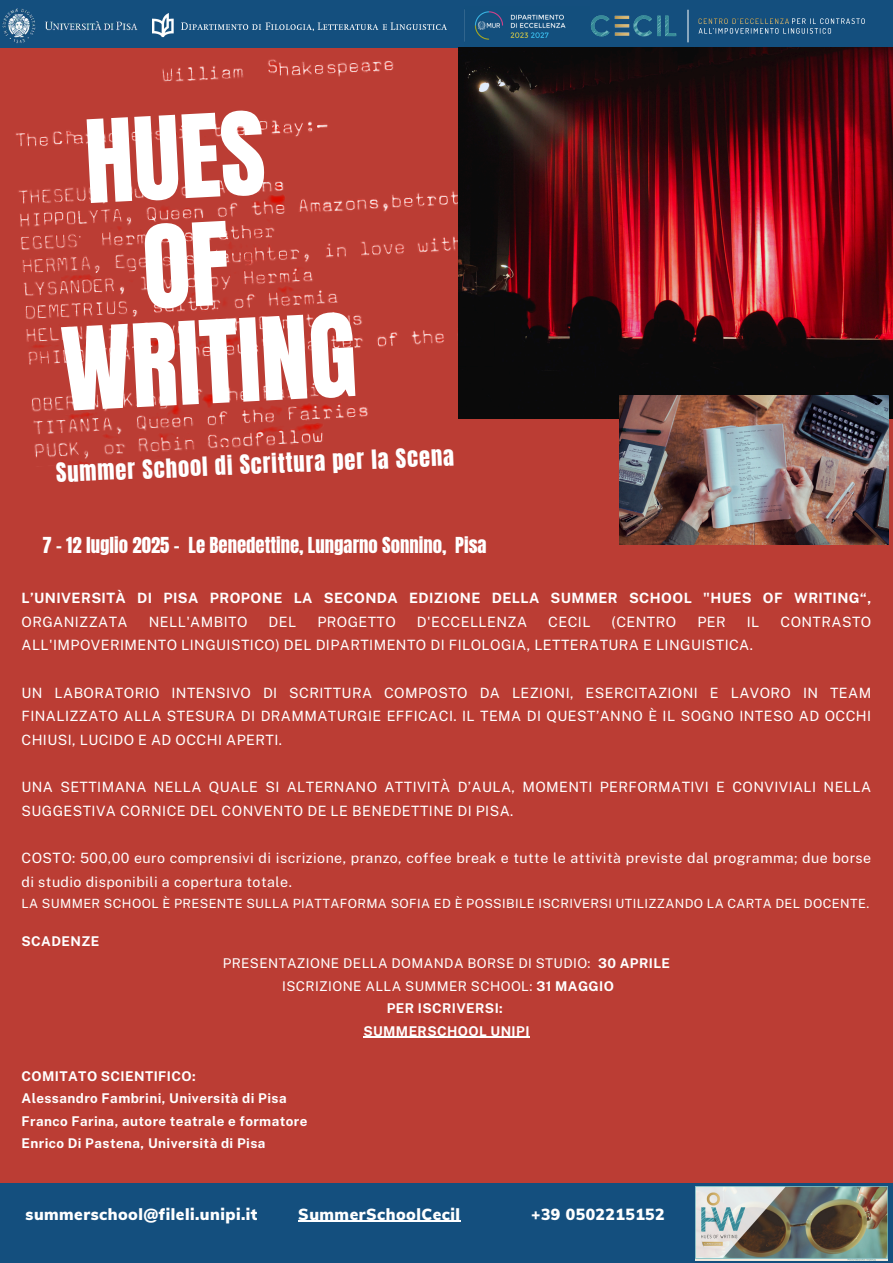
<style>
.page{position:relative;width:893px;height:1263px;background:#bb3d34}
.page>*{position:absolute;margin:0;border:0;box-sizing:border-box;transform-origin:0 0}
.t1{font:97.57px "Anton";color:#fff}
.t2{font:97.5px "Anton";color:#fff}
.t3{font:22.58px "Anton";color:#fff}
.t4{font:18.75px "Anton";color:#fff}
.t5{font:900 15.75px "Muli";letter-spacing:.03em;color:#fff}
.t6{font:14.17px/23.6px "Public Sans";letter-spacing:.03em;color:#fff}
.t7{font:700 14.17px/23.6px "Public Sans";letter-spacing:.03em;color:#fff}
.t8{font:700 13.42px "Public Sans";letter-spacing:.03em;color:#fff}
.t9{font:13.42px "Public Sans";letter-spacing:.03em;color:#fff}
.t10{font:12.67px "Public Sans";letter-spacing:.03em;color:#fff}
.s1{font-weight:400}
.s2{font-weight:700}
</style>
<div class="page">
<img style="left:0;top:47px;width:459px;height:417px">
<div style="left:0;top:0;width:893px;height:47px;background:#144f7e"></div>
<img style="left:2px;top:9px;width:136px;height:34px">
<img style="left:152px;top:13px;width:294px;height:25px">
<hr style="left:688px;top:10px;width:1px;height:32px;background:#fff">
<svg style="left:698px;top:18px;width:166px;height:16px"></svg>
<svg style="left:591px;top:15px;width:85px;height:21px"></svg>
<img style="left:614px;top:15px;width:15px;height:20px">
<img style="left:464px;top:9px;width:102px;height:33px">
<div style="left:0;top:1183px;width:893px;height:80px;background:#144f7e"></div>
<img style="left:459px;top:47px;width:434px;height:372px">
<img style="left:619px;top:396px;width:269px;height:148px">
<img style="left:695px;top:1186px;width:193px;height:74px">
<hr style="left:363px;top:1037px;width:167px;height:1px;background:#fff">
<hr style="left:298px;top:1221px;width:162px;height:1px;background:#fff">
<svg style="left:144px;top:220px;width:86px;height:89px"></svg>
<p class="t1" style="left:81px;top:92px;width:182px;rotate:-3deg">HUES</p>
<p class="t2" style="left:58px;top:300px;width:296px;rotate:-3deg">WRITING</p>
<h6 class="t3" style="left:56px;top:455px;width:400px;rotate:-2deg">Summer School di Scrittura per la Scena</h6>
<p class="t4" style="left:42px;top:532px;width:446px">7 - 12 luglio 2025 - Le Benedettine, Lungarno Sonnino, Pisa</p>
<p class="t7" style="left:21px;top:586px;width:851px">L’UNIVERSITÀ DI PISA PROPONE LA SECONDA EDIZIONE DELLA SUMMER SCHOOL "HUES OF WRITING“,<br><span class="s1">ORGANIZZATA</span></p>
<p class="t6" style="left:149px;top:610px;width:100px">NELL'AMBITO</p>
<p class="t6" style="left:268px;top:610px;width:29px">DEL</p>
<p class="t6" style="left:317px;top:610px;width:80px">PROGETTO</p>
<p class="t6" style="left:417px;top:610px;width:112px">D'ECCELLENZA</p>
<p class="t6" style="left:548px;top:610px;width:44px">CECIL</p>
<p class="t6" style="left:611px;top:610px;width:66px">(CENTRO</p>
<p class="t6" style="left:697px;top:610px;width:30px">PER</p>
<p class="t6" style="left:746px;top:610px;width:14px">IL</p>
<p class="t6" style="left:780px;top:610px;width:92px">CONTRASTO</p>
<p class="t6" style="left:21px;top:633px;width:733px">ALL'IMPOVERIMENTO LINGUISTICO) DEL DIPARTIMENTO DI FILOLOGIA, LETTERATURA E LINGUISTICA.</p>
<p class="t6" style="left:21px;top:681px;width:851px;text-align:justify">UN LABORATORIO INTENSIVO DI SCRITTURA COMPOSTO DA LEZIONI, ESERCITAZIONI E LAVORO IN TEAM FINALIZZATO ALLA STESURA DI DRAMMATURGIE EFFICACI. IL TEMA DI QUEST’ANNO È IL SOGNO INTESO AD OCCHI CHIUSI, LUCIDO E AD OCCHI APERTI.</p>
<p class="t6" style="left:21px;top:775px;width:851px">UNA SETTIMANA NELLA QUALE SI ALTERNANO ATTIVITÀ D’AULA, MOMENTI PERFORMATIVI E CONVIVIALI NELLA<br>SUGGESTIVA CORNICE DEL CONVENTO DE LE BENEDETTINE DI PISA.</p>
<h1 class="t6" style="left:21px;top:846px;width:851px">COSTO: 500,00 euro comprensivi di iscrizione, pranzo, coffee break e tutte le attività previste dal programma; due borse di studio disponibili a copertura totale.</h1>
<h1 class="t10" style="left:21px;top:896px;width:849px">LA SUMMER SCHOOL È PRESENTE SULLA PIATTAFORMA SOFIA ED È POSSIBILE ISCRIVERSI UTILIZZANDO LA CARTA DEL DOCENTE.</h1>
<h1 class="t8" style="left:21px;top:933px;width:79px">SCADENZE</h1>
<h1 class="t9" style="left:223px;top:955px;width:449px">PRESENTAZIONE DELLA DOMANDA BORSE DI STUDIO: <span class="s2">30 APRILE</span></h1>
<p class="t9" style="left:282px;top:978px;width:333px">ISCRIZIONE ALLA SUMMER SCHOOL: <span class="s2">31 MAGGIO</span></p>
<p class="t8" style="left:387px;top:1000px;width:118px">PER ISCRIVERSI:</p>
<h2 class="t8" style="left:363px;top:1023px;width:168px">SUMMERSCHOOL UNIPI</h2>
<h3 class="t8" style="left:21px;top:1068px;width:176px">COMITATO SCIENTIFICO:</h3>
<h4 class="t8" style="left:21px;top:1090px;width:267px">Alessandro Fambrini, Università di Pisa</h4>
<h4 class="t8" style="left:21px;top:1113px;width:287px">Franco Farina, autore teatrale e formatore</h4>
<h4 class="t8" style="left:21px;top:1135px;width:245px">Enrico Di Pastena, Università di Pisa</h4>
<p class="t5" style="left:26px;top:1204px;width:233px">summerschool@fileli.unipi.it</p>
<p class="t5" style="left:298px;top:1204px;width:163px">SummerSchoolCecil</p>
<p class="t5" style="left:531px;top:1204px;width:135px">+39 0502215152</p>
</div>
